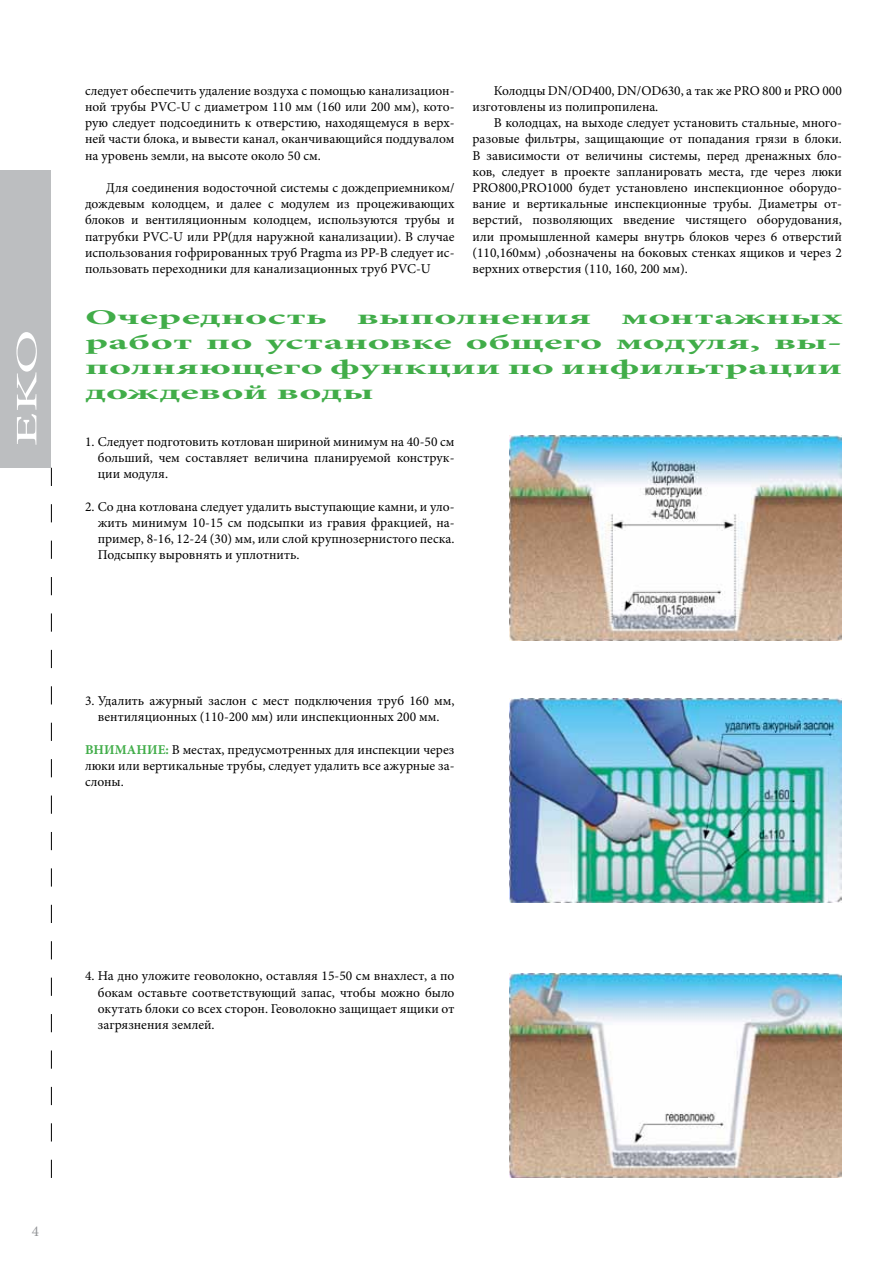
<style>
.page{position:relative;width:893px;height:1263px;background:#fff}
.page>*{position:absolute;margin:0;border:0;box-sizing:border-box;transform-origin:0 0}
.t1{font:30px "Minion Pro";color:#fff;scale:2 1}
.t2{font:700 21px/25.2px "Minion Pro";color:#41ad49;text-align:justify;scale:2 1}
.t3{font:15px "Minion Pro";color:#939598}
.t4{font:13.5px/16.2px "Minion Pro";color:#000;text-align:justify}
.s1{font-weight:700;color:#41ad49}
</style>
<div class="page">
<div style="left:0;top:170px;width:51px;height:298px;background:#bcbec0"></div>
<svg style="left:51px;top:468px;width:1px;height:710px"></svg>
<img style="left:509px;top:436px;width:333px;height:204px">
<img style="left:509px;top:699px;width:333px;height:204px">
<img style="left:509px;top:974px;width:333px;height:204px">
<h1 class="t1" style="left:7px;top:446px;width:60px;rotate:-90deg">EKO</h1>
<p class="t4" style="left:85px;top:83px;width:371px">следует обеспечить удаление воздуха с помощью канализацион&shy;ной трубы PVC-U с диаметром 110 мм (160 или 200 мм), кото&shy;рую следует подсоединить к отверстию, находящемуся в верх&shy;ней части блока, и вывести канал, оканчивающийся поддувалом на уровень земли, на высоте около 50 см.</p>
<p class="t4" style="left:85px;top:180px;width:371px;text-indent:21px">Для соединения водосточной системы с дождеприемником/ дождевым колодцем, и далее с модулем из процеживающих блоков и вентиляционным колодцем, используются трубы и патрубки PVC-U или PP(для наружной канализации). В случае использования гофрированных труб Pragma из PP-B следует ис&shy;пользовать переходники для канализационных труб PVC-U</p>
<p class="t4" style="left:472px;top:83px;width:371px;text-indent:21px">Колодцы DN/OD400, DN/OD630, а так же PRO 800 и PRO 000 изготовлены из полипропилена.</p>
<p class="t4" style="left:472px;top:115px;width:371px;text-indent:21px">В колодцах, на выходе следует установить стальные, много&shy;разовые фильтры, защищающие от попадания грязи в блоки.<br>В зависимости от величины системы, перед дренажных бло&shy;ков, следует в проекте запланировать места, где через люки PRO800,PRO1000 будет установлено инспекционное оборудо&shy;вание и вертикальные инспекционные трубы. Диаметры от&shy;верстий, позволяющих введение чистящего оборудования, или промышленной камеры внутрь блоков через 6 отверстий (110,160мм) ,обозначены на боковых стенках ящиков и через 2 верхних отверстия (110, 160, 200 мм).</p>
<h2 class="t2" style="left:85px;top:304px;width:122px">Очередность</h2>
<h2 class="t2" style="left:357px;top:304px;width:119px">выполнения</h2>
<h2 class="t2" style="left:85px;top:304px;width:380px;text-indent:536px">монтажных работ по установке общего модуля, вы&shy;полняющего функции по инфильтрации дождевой воды</h2>
<p class="t4" style="left:98px;top:433px;width:358px;text-indent:-13px">1. Следует подготовить котлован шириной минимум на 40-50 см больший, чем составляет величина планируемой конструк&shy;ции модуля.</p>
<p class="t4" style="left:98px;top:498px;width:358px;text-indent:-13px">2. Со дна котлована следует удалить выступающие камни, и уло&shy;жить минимум 10-15 см подсыпки из гравия фракцией, на&shy;пример, 8-16, 12-24 (30) мм, или слой крупнозернистого песка.<br>Подсыпку выровнять и уплотнить.</p>
<p class="t4" style="left:85px;top:692px;width:371px;text-align:center">3. Удалить ажурный заслон с мест подключения труб 160 мм, вентиляционных (110-200 мм) или инспекционных 200 мм.</p>
<p class="t4" style="left:85px;top:741px;width:371px"><span class="s1">ВНИМАНИЕ:</span> В местах, предусмотренных для инспекции через люки или вертикальные трубы, следует удалить все ажурные за&shy;слоны.</p>
<p class="t4" style="left:98px;top:968px;width:358px;text-indent:-13px">4. На дно уложите геоволокно, оставляя 15-50 см внахлест, а по бокам оставьте соответствующий запас, чтобы можно было окутать блоки со всех сторон. Геоволокно защищает ящики от загрязнения землей.</p>
<p class="t3" style="left:32px;top:1221px;width:9px">4</p>
</div>
